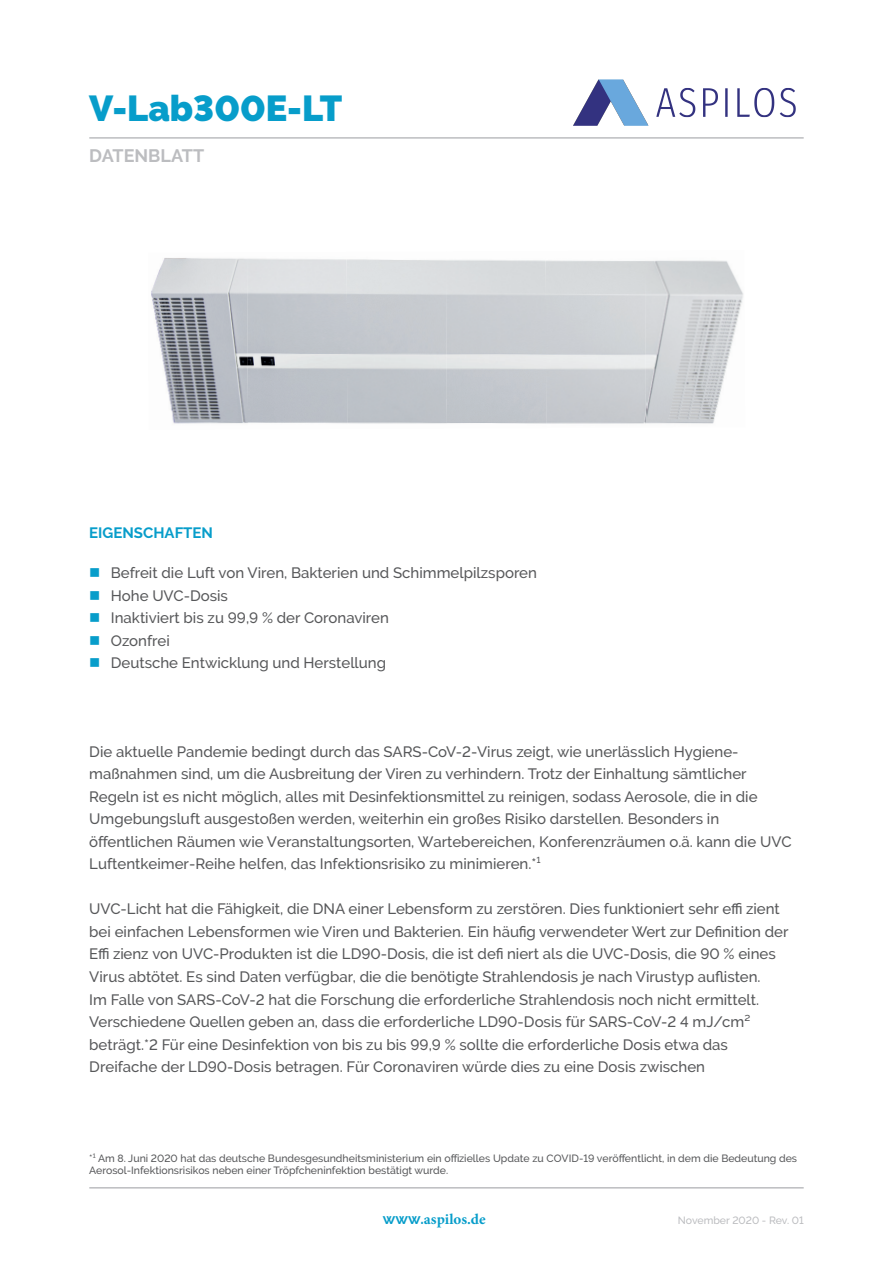
<style>
.page{position:relative;width:893px;height:1263px;background:#fff}
.page>*{position:absolute;margin:0;border:0;box-sizing:border-box;transform-origin:0 0}
.t1{font:900 36px "Raleway";color:#079dca}
.t2{font:700 18px "Raleway";color:#bcbdc0}
.t3{font:500 15px/22.5px "Raleway";color:#57585a}
.t4{font:700 15px "Minion Pro";color:#079dca}
.t5{font:700 15px "Raleway";color:#079dca}
.t6{font:500 10.5px/12.6px "Raleway";color:#57585a}
.t7{font:500 10.5px "Raleway";color:#bcbdc0}
.s1{color:#079dca}
.s2{font-family:"Raleway"}
</style>
<div class="page">
<hr style="left:89px;top:137px;width:715px;height:2px;background:#bcbdc0">
<hr style="left:89px;top:1187px;width:715px;height:1px;background:#bcbdc0">
<img style="left:347px;top:259px;width:397px;height:165px">
<img style="left:151px;top:258px;width:196px;height:166px">
<img style="left:573px;top:79px;width:223px;height:47px">
<h1 class="t1" style="left:89px;top:87px;width:254px">V-Lab300E-LT</h1>
<p class="t2" style="left:89px;top:146px;width:116px">DATENBLATT</p>
<p class="t5" style="left:89px;top:524px;width:125px">EIGENSCHAFTEN</p>
<p class="t3" style="left:89px;top:562px;width:449px"><span class="s1">■</span> Befreit die Luft von Viren, Bakterien und Schimmelpilzsporen</p>
<p class="t3" style="left:89px;top:584px;width:140px"><span class="s1">■</span> Hohe UVC-Dosis</p>
<p class="t3" style="left:89px;top:607px;width:301px"><span class="s1">■</span> Inaktiviert bis zu 99,9 % der Coronaviren</p>
<p class="t3" style="left:89px;top:629px;width:82px"><span class="s1">■</span> Ozonfrei</p>
<p class="t3" style="left:89px;top:652px;width:298px"><span class="s1">■</span> Deutsche Entwicklung und Herstellung</p>
<p class="t3" style="left:89px;top:740px;width:704px">Die aktuelle Pandemie bedingt durch das SARS-CoV-2-Virus zeigt, wie unerlässlich Hygiene&shy;maßnahmen sind, um die Ausbreitung der Viren zu verhindern. Trotz der Einhaltung sämtlicher Regeln ist es nicht möglich, alles mit Desinfektionsmittel zu reinigen, sodass Aerosole, die in die Umgebungsluft ausgestoßen werden, weiterhin ein großes Risiko darstellen. Besonders in öffentlichen Räumen wie Veranstaltungsorten, Wartebereichen, Konferenzräumen o.ä. kann die UVC Luftentkeimer-Reihe helfen, das Infektionsrisiko zu minimieren.*¹</p>
<p class="t3" style="left:89px;top:898px;width:701px">UVC-Licht hat die Fähigkeit, die DNA einer Lebensform zu zerstören. Dies funktioniert sehr e ffi zient bei einfachen Lebensformen wie Viren und Bakterien. Ein häufig verwendeter Wert zur Definition der E ffi zienz von UVC-Produkten ist die LD90-Dosis, die ist defi niert als die UVC-Dosis, die 90 % eines Virus abtötet. Es sind Daten verfügbar, die die benötigte Strahlendosis je nach Virustyp auflisten.<br>Im Falle von SARS-CoV-2 hat die Forschung die erforderliche Strahlendosis noch nicht ermittelt.<br>Verschiedene Quellen geben an, dass die erforderliche LD90-Dosis für SARS-CoV-2 4 mJ/cm² beträgt.*2 Für eine Desinfektion von bis zu bis 99,9 % sollte die erforderliche Dosis etwa das Dreifache der LD90-Dosis betragen. Für Coronaviren würde dies zu eine Dosis zwischen</p>
<p class="t6" style="left:89px;top:1151px;width:709px">*¹ Am 8. Juni 2020 hat das deutsche Bundesgesundheitsministerium ein o ffizielles Update zu COVID-19 veröffentlicht, in dem die Bedeutung des<br>Aerosol-Infektionsrisikos neben einer Tröpfcheninfektion bestätigt wurde.</p>
<p class="t4" style="left:383px;top:1208px;width:104px"><span class="s2">www.</span>aspilos.de</p>
<p class="t7" style="left:678px;top:1214px;width:127px">November 2020 - Rev. 01</p>
</div>
